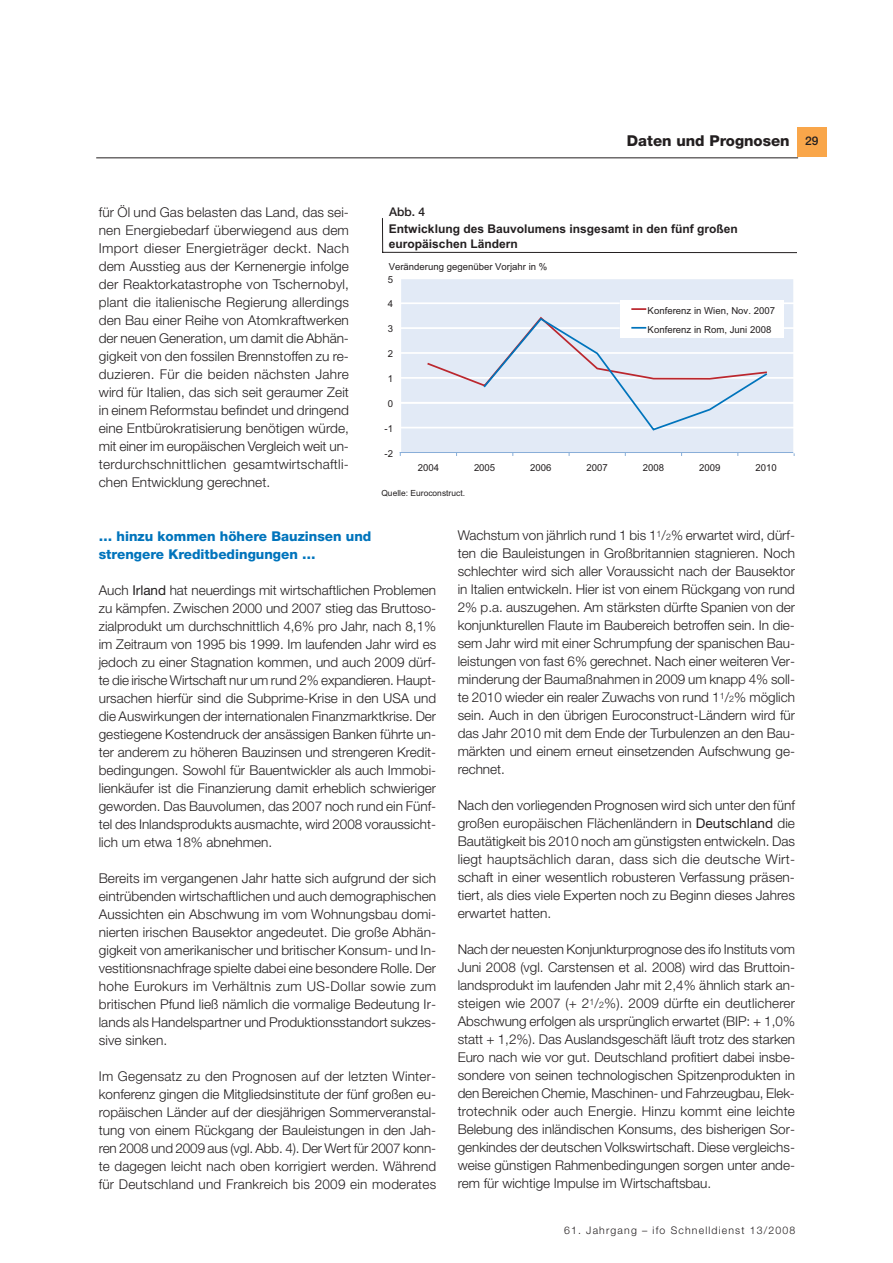
<style>
.page{position:relative;width:893px;height:1263px;background:#fff}
.page>*{position:absolute;margin:0;border:0;box-sizing:border-box;transform-origin:0 0}
.t1{font:800 15px "Helvetica Neue LT Std";color:#231f20}
.t2{font:300 13.5px/18px "Helvetica Neue LT Std";color:#231f20;text-align:justify}
.t3{font:800 13.5px/18px "Helvetica Neue LT Std";color:#0074bc}
.t4{font:700 12px/14.7px "Arial";color:#231f20}
.t5{font:500 12px "Helvetica Neue LT Std";color:#231f20}
.t6{font:300 10.5px "Helvetica Neue LT Std";letter-spacing:.11em;color:#231f20}
.t7{font:9.6px/18.8px "Arial";color:#231f20}
.t8{font:8.4px "Arial";color:#231f20}
.s1{font-weight:400}
.s2{font-size:8.85px}
</style>
<div class="page">
<hr style="left:96px;top:157px;width:702px;height:1px;background:#231f20">
<div style="left:796px;top:128px;width:30px;height:29px;background:#f9a64a"></div>
<div style="left:400px;top:278px;width:394px;height:175px;background:#e2eaf6"></div>
<hr style="left:400px;top:427px;width:394px;height:1px;background:#fff">
<hr style="left:400px;top:377px;width:394px;height:2px;background:#fff">
<hr style="left:400px;top:352px;width:394px;height:2px;background:#fff">
<hr style="left:400px;top:327px;width:394px;height:2px;background:#fff">
<hr style="left:400px;top:302px;width:394px;height:2px;background:#fff">
<hr style="left:400px;top:277px;width:394px;height:2px;background:#fff">
<hr style="left:399px;top:278px;width:2px;height:175px;background:#fff">
<hr style="left:400px;top:452px;width:394px;height:1px;background:#88aed8">
<hr style="left:793px;top:278px;width:2px;height:175px;background:#fff">
<hr style="left:400px;top:402px;width:394px;height:2px;background:#fff">
<div style="left:619px;top:300px;width:164px;height:37px;background:#fff"></div>
<svg style="left:426px;top:308px;width:342px;height:123px"></svg>
<hr style="left:382px;top:218px;width:1px;height:34px;background:#231f20">
<hr style="left:382px;top:252px;width:414px;height:1px;background:#231f20">
<p class="t1" style="left:627px;top:135px;width:164px">Daten und Prognosen</p>
<p class="t5" style="left:805px;top:136px;width:15px">29</p>
<p class="t2" style="left:99px;top:204px;width:252px">für Öl und Gas belasten das Land, das sei&shy;nen Energiebedarf überwiegend aus dem Import dieser Energieträger deckt. Nach dem Ausstieg aus der Kernenergie infolge der Reaktorkatastrophe von Tschernobyl, plant die italienische Regierung allerdings den Bau einer Reihe von Atomkraftwerken der neuen Generation, um damit die Abhän&shy;gigkeit von den fossilen Brennstoffen zu re&shy;duzieren. Für die beiden nächsten Jahre wird für Italien, das sich seit geraumer Zeit in einem Reformstau befindet und dringend eine Entbürokratisierung benötigen würde, mit einer im europäischen Vergleich weit un&shy;terdurchschnittlichen gesamtwirtschaftli&shy;chen Entwicklung gerechnet.</p>
<p class="t5" style="left:389px;top:207px;width:38px">Abb. 4</p>
<p class="t4" style="left:389px;top:223px;width:350px">Entwicklung des Bauvolumens insgesamt in den fünf großen europäischen Ländern</p>
<p class="t7" style="left:388px;top:258px;width:160px">Veränderung gegenüber Vorjahr in %</p>
<p class="t7" style="left:387px;top:271px;width:7px">5</p>
<p class="t7" style="left:387px;top:296px;width:7px">4</p>
<p class="t7" style="left:387px;top:320px;width:7px">3</p>
<p class="t7" style="left:387px;top:345px;width:7px">2</p>
<p class="t7" style="left:387px;top:370px;width:7px">1</p>
<p class="t7" style="left:387px;top:395px;width:7px">0</p>
<p class="t7" style="left:384px;top:420px;width:10px">-1</p>
<p class="t7" style="left:384px;top:445px;width:10px">-2</p>
<p class="t7" style="left:647px;top:302px;width:129px">Konferenz in Wien, Nov. 2007<br>Konferenz in Rom, Juni 2008</p>
<p class="t7" style="left:417px;top:459px;width:23px">2004</p>
<p class="t7" style="left:474px;top:459px;width:23px">2005</p>
<p class="t7" style="left:530px;top:459px;width:23px">2006</p>
<p class="t7" style="left:586px;top:459px;width:23px">2007</p>
<p class="t7" style="left:642px;top:459px;width:23px">2008</p>
<p class="t7" style="left:699px;top:459px;width:23px">2009</p>
<p class="t7" style="left:755px;top:459px;width:23px">2010</p>
<p class="t8" style="left:381px;top:490px;width:85px">Quelle: Euroconstruct.</p>
<p class="t3" style="left:99px;top:528px;width:274px">… hinzu kommen höhere Bauzinsen und strengere Kreditbedingungen …</p>
<p class="t2" style="left:99px;top:582px;width:339px">Auch <span class="s1">Irland</span> hat neuerdings mit wirtschaftlichen Problemen zu kämpfen. Zwischen 2000 und 2007 stieg das Bruttoso&shy;zialprodukt um durchschnittlich 4,6% pro Jahr, nach 8,1% im Zeitraum von 1995 bis 1999. Im laufenden Jahr wird es jedoch zu einer Stagnation kommen, und auch 2009 dürf&shy;te die irische Wirtschaft nur um rund 2% expandieren. Haupt&shy;ursachen hierfür sind die Subprime-Krise in den USA und die Auswirkungen der internationalen Finanzmarktkrise. Der gestiegene Kostendruck der ansässigen Banken führte un&shy;ter anderem zu höheren Bauzinsen und strengeren Kredit&shy;bedingungen. Sowohl für Bauentwickler als auch Immobi&shy;lienkäufer ist die Finanzierung damit erheblich schwieriger geworden. Das Bauvolumen, das 2007 noch rund ein Fünf&shy;tel des Inlandsprodukts ausmachte, wird 2008 voraussicht&shy;lich um etwa 18% abnehmen.</p>
<p class="t2" style="left:99px;top:870px;width:339px">Bereits im vergangenen Jahr hatte sich aufgrund der sich eintrübenden wirtschaftlichen und auch demographischen Aussichten ein Abschwung im vom Wohnungsbau domi&shy;nierten irischen Bausektor angedeutet. Die große Abhän&shy;gigkeit von amerikanischer und britischer Konsum- und In&shy;vestitionsnachfrage spielte dabei eine besondere Rolle. Der hohe Eurokurs im Verhältnis zum US-Dollar sowie zum britischen Pfund ließ nämlich die vormalige Bedeutung Ir&shy;lands als Handelspartner und Produktionsstandort sukzes&shy;sive sinken.</p>
<p class="t2" style="left:99px;top:1068px;width:339px">Im Gegensatz zu den Prognosen auf der letzten Winter&shy;konferenz gingen die Mitgliedsinstitute der fünf großen eu&shy;ropäischen Länder auf der diesjährigen Sommerveranstal&shy;tung von einem Rückgang der Bauleistungen in den Jah&shy;ren 2008 und 2009 aus (vgl. Abb. 4). Der Wert für 2007 konn&shy;te dagegen leicht nach oben korrigiert werden. Während für Deutschland und Frankreich bis 2009 ein moderates</p>
<p class="t2" style="left:457px;top:527px;width:339px">Wachstum von jährlich rund 1 bis 1<sup>1</sup>/<span class="s2">2</span>% erwartet wird, dürf&shy;ten die Bauleistungen in Großbritannien stagnieren. Noch schlechter wird sich aller Voraussicht nach der Bausektor in Italien entwickeln. Hier ist von einem Rückgang von rund 2% p.a. auszugehen. Am stärksten dürfte Spanien von der konjunkturellen Flaute im Baubereich betroffen sein. In die&shy;sem Jahr wird mit einer Schrumpfung der spanischen Bau&shy;leistungen von fast 6% gerechnet. Nach einer weiteren Ver&shy;minderung der Baumaßnahmen in 2009 um knapp 4% soll&shy;te 2010 wieder ein realer Zuwachs von rund 1<sup>1</sup>/<span class="s2">2</span>% möglich sein. Auch in den übrigen Euroconstruct-Ländern wird für das Jahr 2010 mit dem Ende der Turbulenzen an den Bau&shy;märkten und einem erneut einsetzenden Aufschwung ge&shy;rechnet.</p>
<p class="t2" style="left:457px;top:797px;width:339px">Nach den vorliegenden Prognosen wird sich unter den fünf großen europäischen Flächenländern in <span class="s1">Deutschland</span> die Bautätigkeit bis 2010 noch am günstigsten entwickeln. Das liegt hauptsächlich daran, dass sich die deutsche Wirt&shy;schaft in einer wesentlich robusteren Verfassung präsen&shy;tiert, als dies viele Experten noch zu Beginn dieses Jahres erwartet hatten.</p>
<p class="t2" style="left:457px;top:941px;width:339px">Nach der neuesten Konjunkturprognose des ifo Instituts vom Juni 2008 (vgl. Carstensen et al. 2008) wird das Bruttoin&shy;landsprodukt im laufenden Jahr mit 2,4% ähnlich stark an&shy;steigen wie 2007 (+ 2<sup>1</sup>/<span class="s2">2</span>%). 2009 dürfte ein deutlicherer Abschwung erfolgen als ursprünglich erwartet (BIP: + 1,0% statt + 1,2%). Das Auslandsgeschäft läuft trotz des starken Euro nach wie vor gut. Deutschland profitiert dabei insbe&shy;sondere von seinen technologischen Spitzenprodukten in den Bereichen Chemie, Maschinen- und Fahrzeugbau, Elek&shy;trotechnik oder auch Energie. Hinzu kommt eine leichte Belebung des inländischen Konsums, des bisherigen Sor&shy;genkindes der deutschen Volkswirtschaft. Diese vergleichs&shy;weise günstigen Rahmenbedingungen sorgen unter ande&shy;rem für wichtige Impulse im Wirtschaftsbau.</p>
<p class="t6" style="left:564px;top:1227px;width:233px">61. Jahrgang – ifo Schnelldienst 13/2008</p>
</div>
